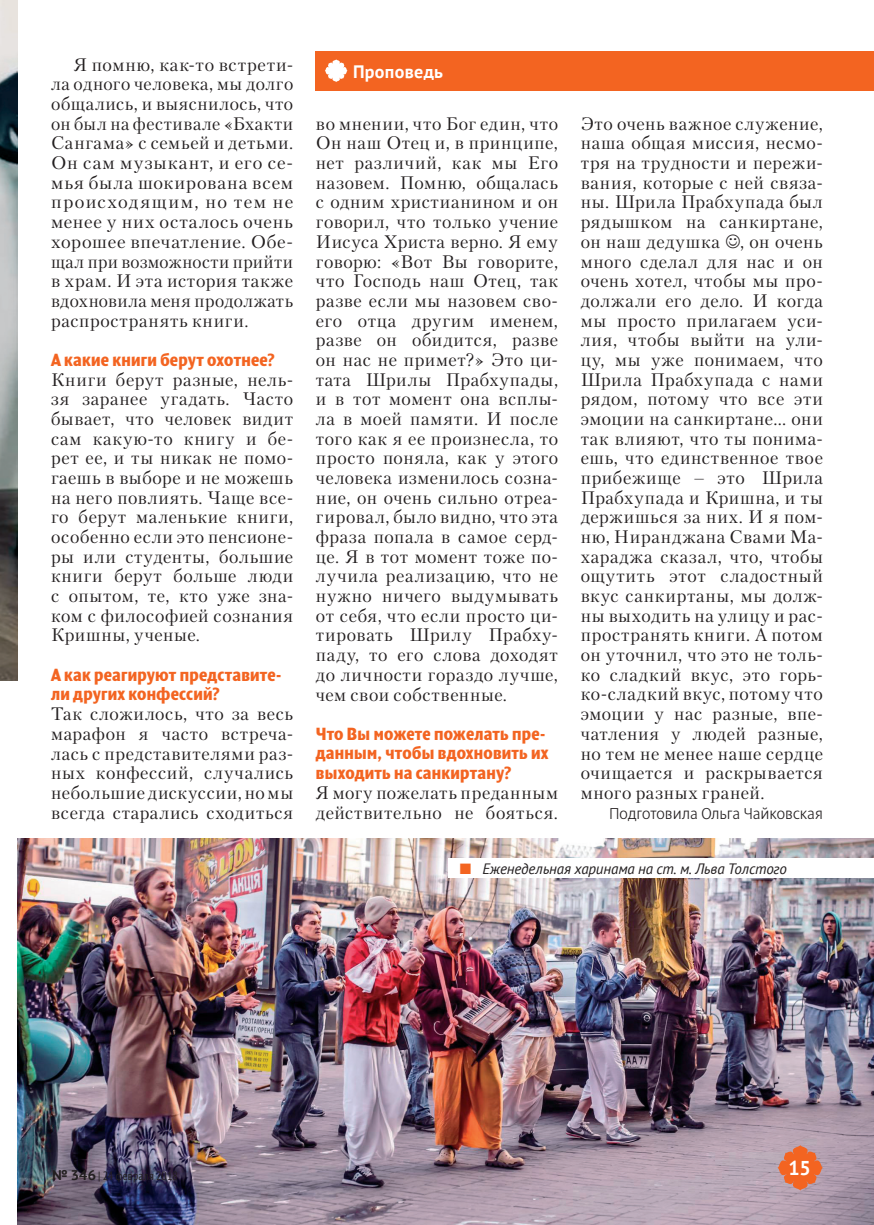
<style>
.page{position:relative;width:874px;height:1225px;background:#fff}
.page>*{position:absolute;margin:0;border:0;box-sizing:border-box;transform-origin:0 0}
.t1{font:700 20px "PT Sans";color:#fff}
.t2{font:18px/19.6px "Petersburg C";letter-spacing:.035em;color:#231f20;text-align:justify}
.t3{font:18px/19.6px "Denda New Black Cond C";letter-spacing:.01em;color:#f36421}
.t4{font:700 18px "PT Sans";letter-spacing:.015em;color:#fff}
.t5{font:16px "Denda New Light C";color:#231f20}
.t6{font:italic 15px "PT Sans";letter-spacing:-.015em;color:#231f20}
.t7{font:condensed 12px "PT Sans";letter-spacing:.02em;color:#231f20}
.s1{color:#f36421}
.s2{font-family:"PT Sans Caption";font-weight:700;font-stretch:normal;font-size:14px}
</style>
<div class="page">
<img style="left:0;top:0;width:17px;height:681px">
<img style="left:17px;top:838px;width:856px;height:387px">
<div style="left:448px;top:858px;width:425px;height:19px;background:#fff"></div>
<svg style="left:777px;top:1145px;width:45px;height:45px;background:#dc7c58"></svg>
<div style="left:316px;top:51px;width:557px;height:39px;background:#f36421"></div>
<svg style="left:325px;top:59px;width:22px;height:23px"></svg>
<p class="t2" style="left:51px;top:54px;width:243px;text-indent:23px">Я помню, как-то встрети&shy;ла одного человека, мы долго общались, и выяснилось, что он был на фестивале «Бхакти Сангама» с семьей и детьми.<br>Он сам музыкант, и его се&shy;мья была шокирована всем происходящим, но тем не менее у них осталось очень хорошее впечатление. Обе&shy;щал при возможности прийти в храм. И эта история также вдохновила меня продолжать распространять книги.</p>
<p class="t3" style="left:51px;top:350px;width:225px">А какие книги берут охотнее?</p>
<p class="t2" style="left:51px;top:369px;width:243px">Книги берут разные, нель&shy;зя заранее угадать. Часто бывает, что человек видит сам какую-то книгу и бе&shy;рет ее, и ты никак не помо&shy;гаешь в выборе и не можешь на него повлиять. Чаще все&shy;го берут маленькие книги, особенно если это пенсионе&shy;ры или студенты, большие книги берут больше люди с опытом, те, кто уже зна&shy;ком с философией сознания Кришны, ученые.</p>
<p class="t3" style="left:51px;top:665px;width:231px">А как реагируют представите&shy;ли других конфессий?</p>
<p class="t2" style="left:51px;top:704px;width:243px">Так сложилось, что за весь марафон я часто встреча&shy;лась с представителями раз&shy;ных конфессий, случались небольшие дискуссии, но мы всегда старались сходиться</p>
<p class="t4" style="left:353px;top:59px;width:91px">Проповедь</p>
<p class="t2" style="left:316px;top:113px;width:243px">во мнении, что Бог един, что Он наш Отец и, в принципе, нет различий, как мы Его назовем. Помню, общалась с одним христианином и он говорил, что только учение Иисуса Христа верно. Я ему говорю: «Вот Вы говорите, что Господь наш Отец, так разве если мы назовем сво&shy;его отца другим именем, разве он обидится, разве он нас не примет?» Это ци&shy;тата Шрилы Прабхупады, и в тот момент она всплы&shy;ла в моей памяти. И после того как я ее произнесла, то просто поняла, как у этого человека изменилось созна&shy;ние, он очень сильно отреа&shy;гировал, было видно, что эта фраза попала в самое серд&shy;це. Я в тот момент тоже по&shy;лучила реализацию, что не нужно ничего выдумывать от себя, что если просто ци&shy;тировать Шрилу Прабху&shy;паду, то его слова доходят до личности гораздо лучше, чем свои собственные.</p>
<p class="t3" style="left:316px;top:724px;width:234px">Что Вы можете пожелать пре&shy;данным, чтобы вдохновить их выходить на санкиртану?</p>
<p class="t2" style="left:316px;top:782px;width:243px">Я могу пожелать преданным действительно не бояться.</p>
<p class="t2" style="left:580px;top:113px;width:243px">Это очень важное служение, наша общая миссия, несмо&shy;тря на трудности и пережи&shy;вания, которые с ней связа&shy;ны. Шрила Прабхупада был рядышком на санкиртане, он наш дедушка , он очень много сделал для нас и он очень хотел, чтобы мы про&shy;должали его дело. И когда мы просто прилагаем уси&shy;лия, чтобы выйти на ули&shy;цу, мы уже понимаем, что Шрила Прабхупада с нами рядом, потому что все эти эмоции на санкиртане... они так влияют, что ты понима&shy;ешь, что единственное твое прибежище – это Шрила Прабхупада и Кришна, и ты держишься за них. И я пом&shy;ню, Ниранджана Свами Ма&shy;хараджа сказал, что, чтобы ощутить этот сладостный вкус санкиртаны, мы долж&shy;ны выходить на улицу и рас&shy;пространять книги. А потом он уточнил, что это не толь&shy;ко сладкий вкус, это горь&shy;ко-сладкий вкус, потому что эмоции у нас разные, впе&shy;чатления у людей разные, но тем не менее наше сердце очищается и раскрывается много разных граней.</p>
<p class="t5" style="left:608px;top:804px;width:215px">Подготовила Ольга Чайковская</p>
<p class="t6" style="left:459px;top:858px;width:329px"><span class="s1">■</span> Еженедельная харинама на ст. м. Льва Толстого</p>
<p class="t7" style="left:52px;top:1168px;width:127px"><span class="s2">№ 346</span> | 24 февраля 2018</p>
<p class="t1" style="left:788px;top:1154px;width:24px">15</p>
</div>
